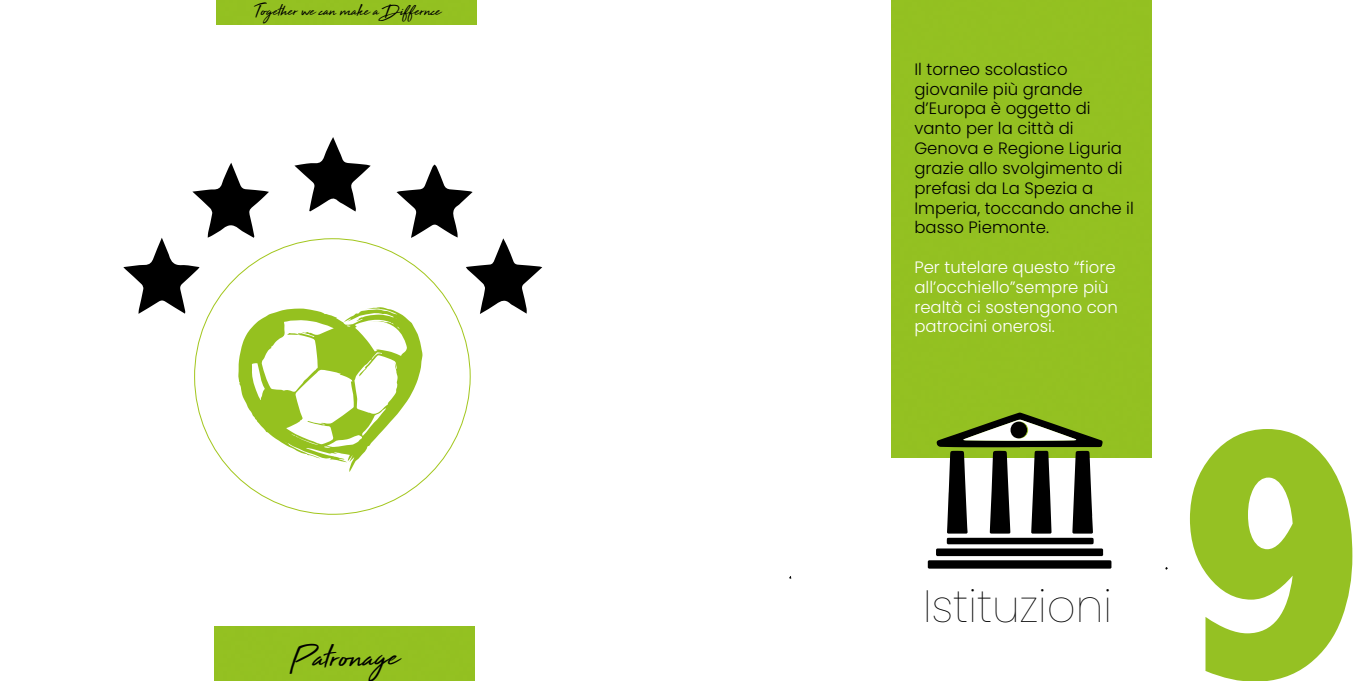
<style>
.page{position:relative;width:1361px;height:681px;background:#fff}
.page>*{position:absolute;margin:0;border:0;box-sizing:border-box;transform-origin:0 0}
.t1{font:800 condensed 375px "Abadi";color:#95c123}
.t2{font:100 45px "Poppins";color:#000}
.t3{font:36px "High Tide";color:#000}
.t4{font:18px "High Tide";color:#000}
.t5{font:300 16.5px/19.8px "Poppins";color:#000}
.t6{font:300 16.5px/19.8px "Poppins";color:#fff}
</style>
<div class="page">
<div style="left:891px;top:0;width:260px;height:458px;background:#93c121"></div>
<svg style="left:927px;top:412px;width:184px;height:156px"></svg>
<div style="left:1010px;top:421px;width:17px;height:17px;background:#000;border-radius:50%"></div>
<div style="left:215px;top:626px;width:259px;height:54px;background:#93c121"></div>
<div style="left:217px;top:0;width:259px;height:24px;background:#93c121"></div>
<svg style="left:123px;top:137px;width:419px;height:177px"></svg>
<svg style="left:194px;top:237px;width:277px;height:278px"></svg>
<p class="t4" style="left:254px;top:-2px;width:188px">Together we can make a Differnce</p>
<h3 class="t3" style="left:289px;top:632px;width:111px">Patronage</h3>
<p class="t5" style="left:914px;top:59px;width:221px">Il torneo scolastico giovanile più grande d’Europa è oggetto di vanto per la città di<br>Genova e Regione Liguria grazie allo svolgimento di prefasi da La Spezia a<br>Imperia, toccando anche il basso Piemonte.</p>
<p class="t6" style="left:914px;top:257px;width:205px">Per tutelare questo “fiore all’occhiello”sempre più realtà ci sostengono con patrocini onerosi.</p>
<h2 class="t2" style="left:923px;top:579px;width:191px">Istituzioni</h2>
<h1 class="t1" style="left:1177px;top:335px;width:193px">9</h1>
</div>
